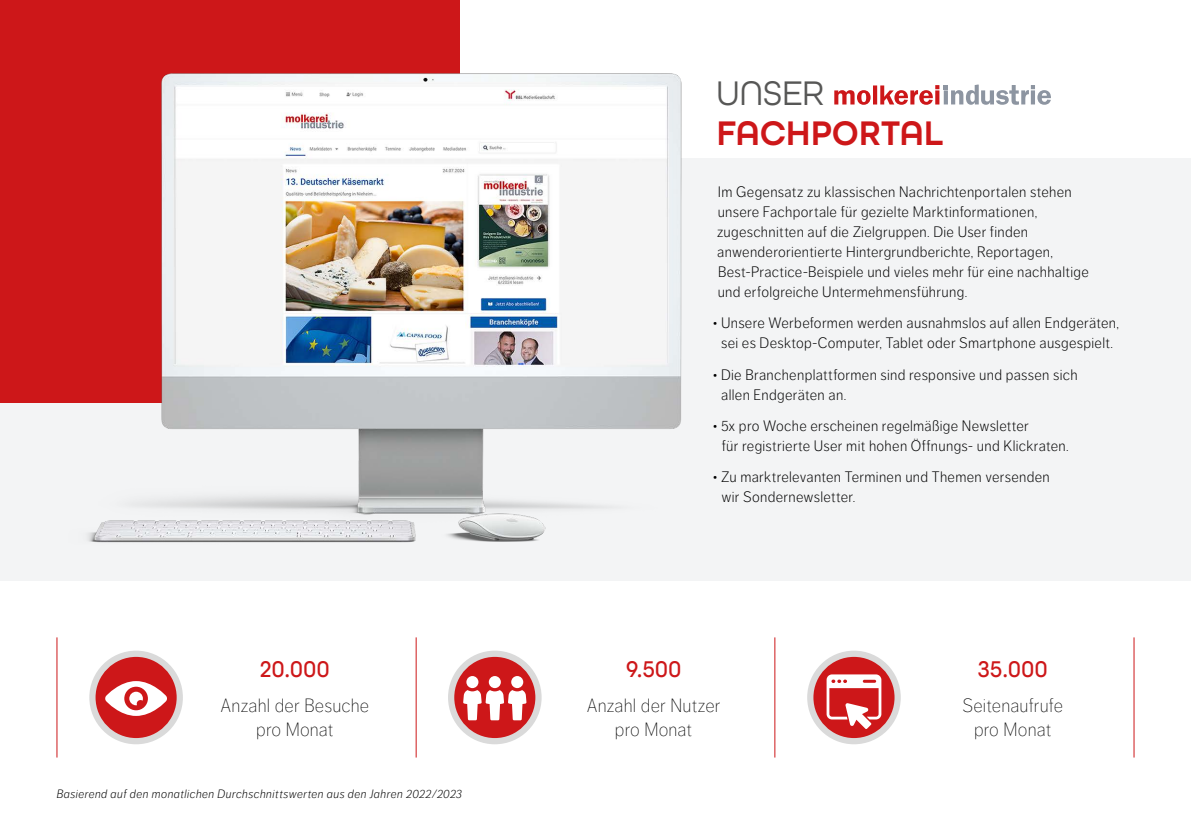
<style>
.page{position:relative;width:1191px;height:840px;background:#fff}
.page>*{position:absolute;margin:0;border:0;box-sizing:border-box;transform-origin:0 0}
.t1{font:600 36px "All Round Gothic";letter-spacing:.01em;color:#cd1719;scale:.96 1}
.t2{font:36px "All Round Gothic";letter-spacing:.015em;color:#575756;scale:.96 1}
.t3{font:500 24px "All Round Gothic";letter-spacing:.03em;color:#cd1719;scale:.96 1}
.t4{font:300 expanded 19px/24px "Dagny Pro";letter-spacing:.01em;color:#000;text-align:center}
.t5{font:300 15px/20px "Dagny Pro";letter-spacing:.02em;color:#000}
.t6{font:italic 300 12px "Dagny Pro";letter-spacing:.035em;color:#000}
.s1{font-size:14px}
</style>
<div class="page">
<div style="left:0;top:158px;width:1191px;height:422px;background:#f3f4f5"></div>
<img style="left:5px;top:0;width:834px;height:581px">
<svg style="left:834px;top:84px;width:217px;height:21px"></svg>
<hr style="left:57px;top:637px;width:1px;height:120px;background:#cd1719">
<div style="left:89px;top:650px;width:94px;height:93px;background:#dadada;border-radius:50%"></div>
<div style="left:96px;top:656px;width:81px;height:81px;background:#cd1719;border-radius:50%"></div>
<svg style="left:105px;top:681px;width:62px;height:34px"></svg>
<div style="left:807px;top:650px;width:93px;height:93px;background:#dadada;border-radius:50%"></div>
<div style="left:813px;top:656px;width:81px;height:81px;background:#cd1719;border-radius:50%"></div>
<svg style="left:826px;top:674px;width:55px;height:54px"></svg>
<hr style="left:416px;top:637px;width:1px;height:120px;background:#cd1719">
<div style="left:448px;top:650px;width:93px;height:93px;background:#dadada;border-radius:50%"></div>
<div style="left:454px;top:656px;width:81px;height:81px;background:#cd1719;border-radius:50%"></div>
<div style="left:466px;top:675px;width:12px;height:12px;background:#fff;border-radius:50%"></div>
<div style="left:489px;top:675px;width:12px;height:12px;background:#fff;border-radius:50%"></div>
<svg style="left:463px;top:690px;width:63px;height:30px"></svg>
<div style="left:511px;top:675px;width:12px;height:12px;background:#fff;border-radius:50%"></div>
<hr style="left:774px;top:637px;width:1px;height:120px;background:#cd1719">
<hr style="left:1133px;top:637px;width:1px;height:120px;background:#cd1719">
<h2 class="t3" style="left:260px;top:654px;width:74px">20.000</h2>
<p class="t4" style="left:221px;top:693px;width:150px">Anzahl der Besuche pro Monat</p>
<p class="t6" style="left:57px;top:786px;width:407px">Basierend auf den monatlichen Durchschnittswerten aus den Jahren 2022/2023</p>
<h1 class="t2" style="left:717px;top:71px;width:113px">UNSER</h1>
<h1 class="t1" style="left:717px;top:111px;width:238px">FACHPORTAL</h1>
<p class="t5" style="left:717px;top:181px;width:373px">Im Gegensatz zu klassischen Nachrichtenportalen stehen unsere Fachportale für gezielte Marktinformationen, zugeschnitten auf die Zielgruppen. Die User finden anwenderorientierte Hintergrundberichte, Reportagen, Best-Practice-Beispiele und vieles mehr für eine nachhaltige und erfolgreiche Untermehmensführung.</p>
<p class="t5" style="left:713px;top:313px;width:408px;text-align:center"><span class="s1">•</span> Unsere Werbeformen werden ausnahmslos auf allen Endgeräten, sei es Desktop-Computer, Tablet oder Smartphone ausgespielt.</p>
<p class="t5" style="left:721px;top:364px;width:358px;text-indent:-8px"><span class="s1">•</span> Die Branchenplattformen sind responsive und passen sich allen Endgeräten an.</p>
<p class="t5" style="left:722px;top:415px;width:348px;text-indent:-9px"><span class="s1">•</span> 5x pro Woche erscheinen regelmäßige Newsletter<br>für registrierte User mit hohen Öffnungs- und Klickraten.</p>
<p class="t5" style="left:721px;top:467px;width:330px;text-indent:-9px"><span class="s1">•</span> Zu marktrelevanten Terminen und Themen versenden wir Sondernewsletter.</p>
<h2 class="t3" style="left:626px;top:654px;width:59px">9.500</h2>
<p class="t4" style="left:587px;top:693px;width:135px">Anzahl der Nutzer pro Monat</p>
<h2 class="t3" style="left:978px;top:654px;width:74px">35.000</h2>
<p class="t4" style="left:962px;top:693px;width:102px">Seitenaufrufe pro Monat</p>
</div>
